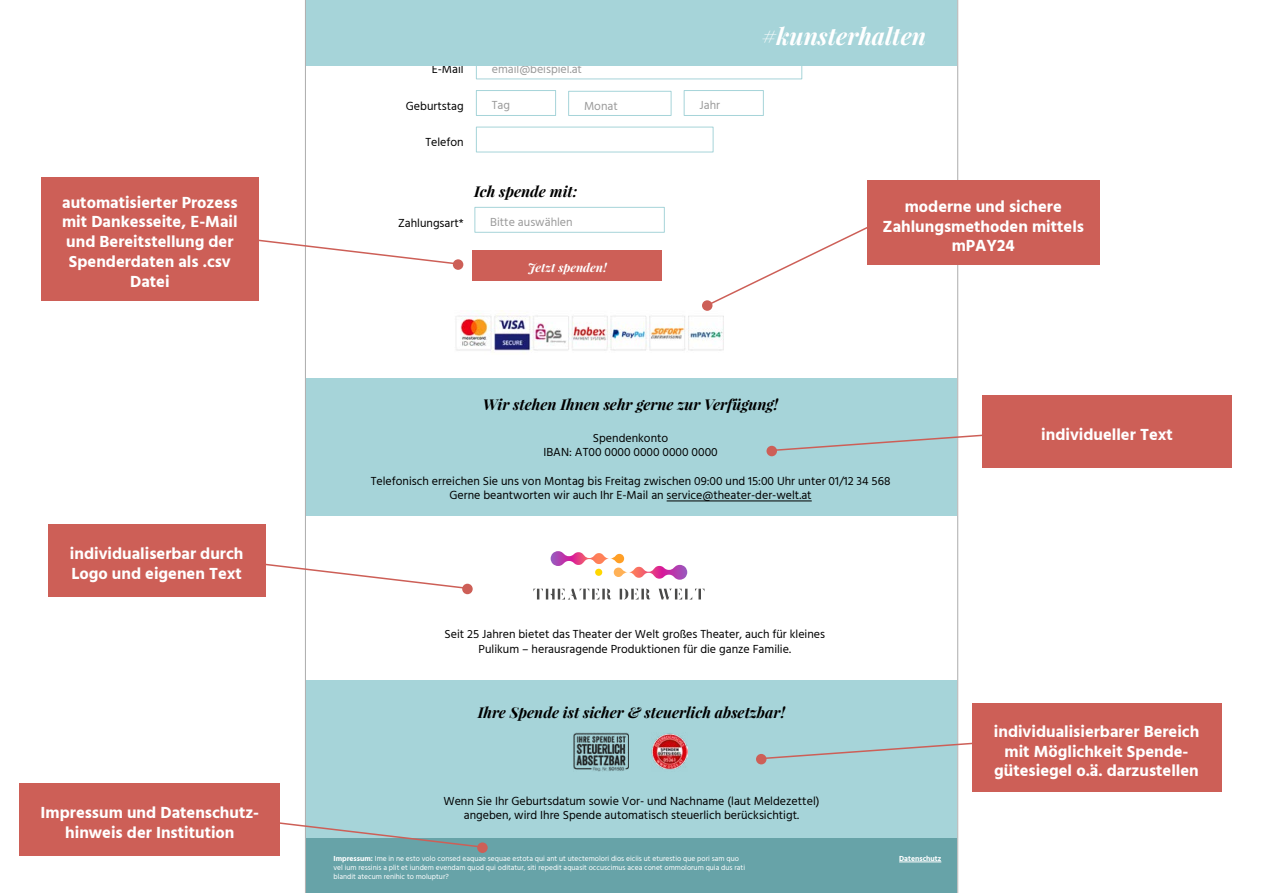
<style>
.page{position:relative;width:1263px;height:893px;background:#fff}
.page>*{position:absolute;margin:0;border:0;box-sizing:border-box;transform-origin:0 0}
.t1{font:italic 700 23.7px "Playfair Display";color:#fff}
.t2{font:700 16.5px/19.8px "Hind";color:#fff;text-align:center}
.t3{font:italic 700 15px "Playfair Display";color:#000}
.t4{font:12px/14.4px "Hind";color:#000;text-align:center}
.t5{font:12px "Hind";color:#999}
.t6{font:italic 700 12px "Playfair Display";color:#fff}
.t7{font:7.5px/9px "Hind";color:#fff}
.t8{font:700 7.5px "Hind";color:#fff}
.s1{font-weight:700}
</style>
<div class="page">
<div style="left:476px;top:54px;width:326px;height:25px;border:1px solid #a6d4d9"></div>
<div style="left:305px;top:0;width:652px;height:66px;background:#a6d4d9"></div>
<div style="left:476px;top:90px;width:80px;height:26px;border:1px solid #a6d4d9"></div>
<div style="left:568px;top:91px;width:103px;height:25px;border:1px solid #a6d4d9"></div>
<div style="left:684px;top:90px;width:80px;height:26px;border:1px solid #a6d4d9"></div>
<div style="left:476px;top:127px;width:237px;height:25px;border:1px solid #a6d4d9"></div>
<div style="left:474px;top:207px;width:191px;height:26px;border:1px solid #a6d4d9"></div>
<div style="left:473px;top:250px;width:189px;height:30px;background:#cd5f57"></div>
<img style="left:455px;top:310px;width:269px;height:42px">
<div style="left:305px;top:378px;width:652px;height:137px;background:#a6d4d9"></div>
<hr style="left:667px;top:501px;width:145px;height:1px;background:#000">
<div style="left:305px;top:681px;width:652px;height:158px;background:#a6d4d9"></div>
<img style="left:574px;top:733px;width:55px;height:39px">
<img style="left:652px;top:733px;width:35px;height:37px">
<div style="left:305px;top:839px;width:652px;height:54px;background:#67a3a8"></div>
<hr style="left:899px;top:862px;width:42px;height:1px;background:#fff">
<svg style="left:19px;top:0;width:287px;height:893px"></svg>
<svg style="left:957px;top:0;width:275px;height:893px"></svg>
<div style="left:48px;top:524px;width:217px;height:72px;background:#cd5f57"></div>
<div style="left:462px;top:584px;width:11px;height:10px;background:#cd5f57;border-radius:50%"></div>
<svg style="left:265px;top:561px;width:204px;height:29px"></svg>
<div style="left:766px;top:446px;width:11px;height:10px;background:#cd5f57;border-radius:50%"></div>
<svg style="left:771px;top:428px;width:211px;height:24px"></svg>
<div style="left:982px;top:396px;width:249px;height:72px;background:#cd5f57"></div>
<div style="left:702px;top:300px;width:10px;height:11px;background:#cd5f57;border-radius:50%"></div>
<svg style="left:706px;top:227px;width:161px;height:80px"></svg>
<div style="left:867px;top:181px;width:232px;height:84px;background:#cd5f57"></div>
<div style="left:19px;top:783px;width:261px;height:72px;background:#cd5f57"></div>
<div style="left:477px;top:842px;width:11px;height:11px;background:#cd5f57;border-radius:50%"></div>
<svg style="left:280px;top:820px;width:204px;height:29px"></svg>
<div style="left:41px;top:177px;width:218px;height:123px;background:#cd5f57"></div>
<div style="left:453px;top:259px;width:10px;height:11px;background:#cd5f57;border-radius:50%"></div>
<svg style="left:259px;top:237px;width:201px;height:29px"></svg>
<div style="left:756px;top:754px;width:10px;height:10px;background:#cd5f57;border-radius:50%"></div>
<svg style="left:762px;top:736px;width:210px;height:24px"></svg>
<div style="left:972px;top:704px;width:249px;height:88px;background:#cd5f57"></div>
<svg style="left:551px;top:551px;width:136px;height:29px"></svg>
<svg style="left:533px;top:589px;width:79px;height:11px"></svg>
<svg style="left:619px;top:589px;width:32px;height:11px"></svg>
<svg style="left:658px;top:589px;width:46px;height:10px"></svg>
<h2 class="t2" style="left:62px;top:192px;width:177px">automatisierter Prozess mit Dankesseite, E-Mail und Bereitstellung der<br>Spenderdaten als .csv<br>Datei</h2>
<h2 class="t2" style="left:70px;top:544px;width:175px;text-align:left">individualiserbar durch<br>Logo und eigenen Text</h2>
<h2 class="t2" style="left:41px;top:802px;width:220px">Impressum und Datenschutz&shy;hinweis der Institution</h2>
<p class="t4" style="left:432px;top:63px;width:33px">E-Mail</p>
<p class="t5" style="left:492px;top:61px;width:92px">email@beispiel.at</p>
<p class="t4" style="left:406px;top:99px;width:59px">Geburtstag</p>
<p class="t5" style="left:492px;top:97px;width:20px">Tag</p>
<p class="t5" style="left:584px;top:98px;width:35px">Monat</p>
<p class="t5" style="left:699px;top:97px;width:22px">Jahr</p>
<p class="t4" style="left:425px;top:136px;width:40px">Telefon</p>
<p class="t3" style="left:474px;top:181px;width:105px">Ich spende mit:</p>
<p class="t4" style="left:398px;top:216px;width:67px">Zahlungsart*</p>
<p class="t5" style="left:490px;top:214px;width:84px">Bitte auswählen</p>
<p class="t6" style="left:528px;top:259px;width:80px">Jetzt spenden!</p>
<h1 class="t1" style="left:762px;top:20px;width:166px">#kunsterhalten</h1>
<h2 class="t2" style="left:882px;top:196px;width:203px">moderne und sichere<br>Zahlungsmethoden mittels mPAY24</h2>
<p class="t3" style="left:483px;top:394px;width:297px">Wir stehen Ihnen sehr gerne zur Verfügung!</p>
<p class="t4" style="left:543px;top:431px;width:176px">Spendenkonto<br>IBAN: AT00 0000 0000 0000 0000</p>
<p class="t4" style="left:371px;top:474px;width:521px">Telefonisch erreichen Sie uns von Montag bis Freitag zwischen 09:00 und 15:00 Uhr unter 01/12 34 568<br>Gerne beantworten wir auch Ihr E-Mail an service@theater-der-welt.at</p>
<p class="t4" style="left:444px;top:628px;width:382px">Seit 25 Jahren bietet das Theater der Welt großes Theater, auch für kleines<br>Pulikum – herausragende Produktionen für die ganze Familie.</p>
<p class="t3" style="left:478px;top:702px;width:309px">Ihre Spende ist sicher &amp; steuerlich absetzbar!</p>
<p class="t4" style="left:443px;top:794px;width:378px">Wenn Sie Ihr Geburtsdatum sowie Vor- und Nachname (laut Meldezettel) angeben, wird Ihre Spende automatisch steuerlich berücksichtigt.</p>
<p class="t7" style="left:333px;top:854px;width:413px"><span class="s1">Impressum:</span> Ime in ne esto volo consed eaquae sequae estota qui ant ut utectemolori dios eiciis ut eturestio que pori sam quo vel ium ressinis a plit et iundem evendam quod qui oditatur, siti repedit aquasit occuscimus acea conet ommolorum quia dus rati blandit atecum renihic to moluptur?</p>
<p class="t8" style="left:899px;top:854px;width:44px">Datenschutz</p>
<h2 class="t2" style="left:1041px;top:425px;width:133px">individueller Text</h2>
<h2 class="t2" style="left:994px;top:721px;width:207px">individualisierbarer Bereich mit Möglichkeit Spende&shy;gütesiegel o.ä. darzustellen</h2>
</div>
